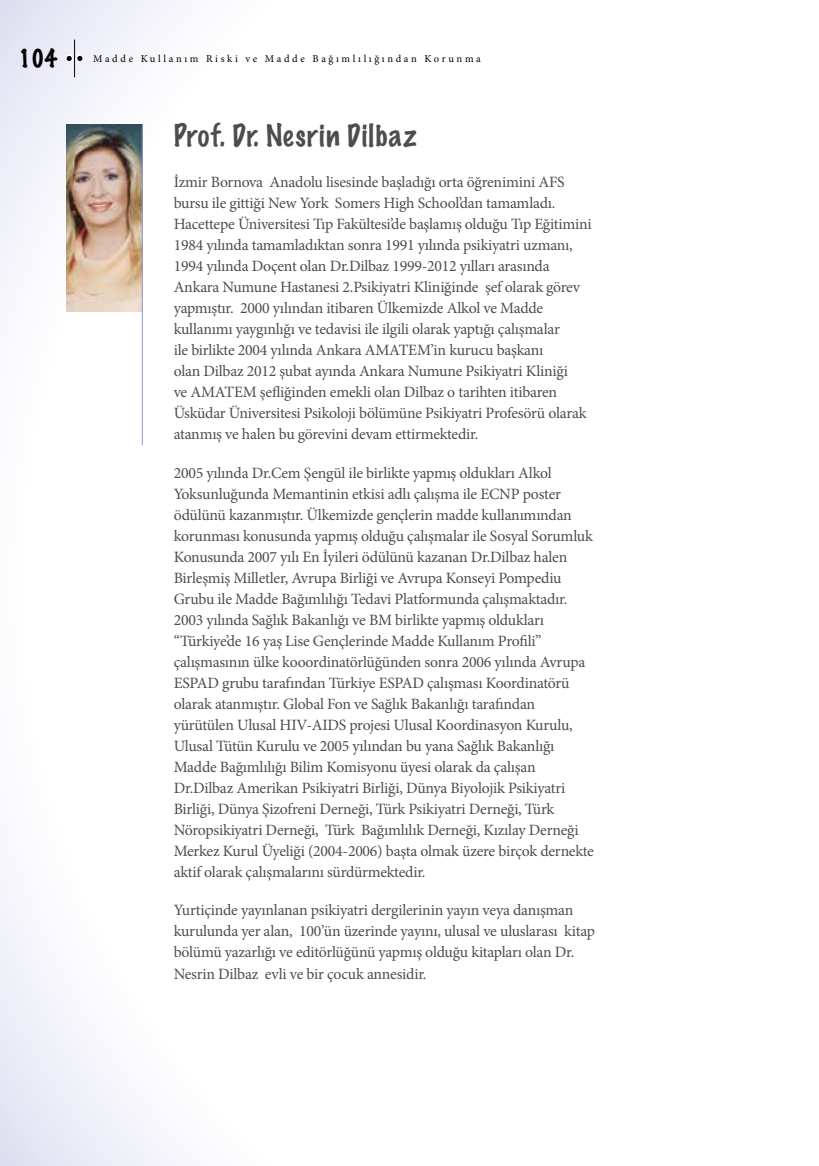
<style>
.page{position:relative;width:819px;height:1166px;background:#fff}
.page>*{position:absolute;margin:0;border:0;box-sizing:border-box;transform-origin:0 0}
.t1{font:100 28px "Marker Felt";letter-spacing:.045em;color:#4d4d4f}
.t2{font:100 22.75px "Marker Felt";color:#000}
.t3{font:15.75px/21px "Minion Pro";letter-spacing:-.015em;color:#4d4d4f}
.t4{font:10.5px "Minion Pro";letter-spacing:.25em;color:#000}
</style>
<div class="page">
<hr style="left:74px;top:40px;width:1px;height:37px;background:#000">
<div style="left:66px;top:55px;width:6px;height:7px;background:#000;border-radius:50%"></div>
<div style="left:65px;top:55px;width:8px;height:7px;border:1px solid #fff;border-radius:50%"></div>
<div style="left:77px;top:55px;width:6px;height:7px;background:#000;border-radius:50%"></div>
<div style="left:76px;top:55px;width:8px;height:7px;border:1px solid #fff;border-radius:50%"></div>
<img style="left:67px;top:124px;width:75px;height:187px">
<hr style="left:142px;top:124px;width:1px;height:321px;background:#8e9bce">
<p class="t2" style="left:19px;top:40px;width:40px">104</p>
<p class="t4" style="left:93px;top:51px;width:389px">Madde Kullanım Riski ve Madde Bağımlılığından Korunma</p>
<p class="t1" style="left:174px;top:114px;width:244px">Prof. Dr. Nesrin Dilbaz</p>
<p class="t3" style="left:174px;top:172px;width:419px">İzmir Bornova Anadolu lisesinde başladığı orta öğrenimini AFS bursu ile gittiği New York Somers High School’dan tamamladı.<br>Hacettepe Üniversitesi Tıp Fakültesi’de başlamış olduğu Tıp Eğitimini 1984 yılında tamamladıktan sonra 1991 yılında psikiyatri uzmanı, 1994 yılında Doçent olan Dr.Dilbaz 1999-2012 yılları arasında Ankara Numune Hastanesi 2.Psikiyatri Kliniğinde şef olarak görev yapmıştır. 2000 yılından itibaren Ülkemizde Alkol ve Madde kullanımı yaygınlığı ve tedavisi ile ilgili olarak yaptığı çalışmalar<br>ile birlikte 2004 yılında Ankara AMATEM’in kurucu başkanı<br>olan Dilbaz 2012 şubat ayında Ankara Numune Psikiyatri Kliniği<br>ve AMATEM şefliğinden emekli olan Dilbaz o tarihten itibaren Üsküdar Üniversitesi Psikoloji bölümüne Psikiyatri Profesörü olarak atanmış ve halen bu görevini devam ettirmektedir.</p>
<p class="t3" style="left:174px;top:462px;width:421px">2005 yılında Dr.Cem Şengül ile birlikte yapmış oldukları Alkol Yoksunluğunda Memantinin etkisi adlı çalışma ile ECNP poster ödülünü kazanmıştır. Ülkemizde gençlerin madde kullanımından korunması konusunda yapmış olduğu çalışmalar ile Sosyal Sorumluk Konusunda 2007 yılı En İyileri ödülünü kazanan Dr.Dilbaz halen Birleşmiş Milletler, Avrupa Birliği ve Avrupa Konseyi Pompediu Grubu ile Madde Bağımlılığı Tedavi Platformunda çalışmaktadır.<br>2003 yılında Sağlık Bakanlığı ve BM birlikte yapmış oldukları “Türkiye’de 16 yaş Lise Gençlerinde Madde Kullanım Profili” çalışmasının ülke kooordinatörlüğünden sonra 2006 yılında Avrupa ESPAD grubu tarafından Türkiye ESPAD çalışması Koordinatörü olarak atanmıştır. Global Fon ve Sağlık Bakanlığı tarafından yürütülen Ulusal HIV-AIDS projesi Ulusal Koordinasyon Kurulu, Ulusal Tütün Kurulu ve 2005 yılından bu yana Sağlık Bakanlığı Madde Bağımlılığı Bilim Komisyonu üyesi olarak da çalışan Dr.Dilbaz Amerikan Psikiyatri Birliği, Dünya Biyolojik Psikiyatri Birliği, Dünya Şizofreni Derneği, Türk Psikiyatri Derneği, Türk Nöropsikiyatri Derneği, Türk Bağımlılık Derneği, Kızılay Derneği Merkez Kurul Üyeliği (2004-2006) başta olmak üzere birçok dernekte aktif olarak çalışmalarını sürdürmektedir.</p>
<p class="t3" style="left:174px;top:899px;width:423px">Yurtiçinde yayınlanan psikiyatri dergilerinin yayın veya danışman kurulunda yer alan, 100’ün üzerinde yayını, ulusal ve uluslarası kitap bölümü yazarlığı ve editörlüğünü yapmış olduğu kitapları olan Dr.<br>Nesrin Dilbaz evli ve bir çocuk annesidir.</p>
</div>
